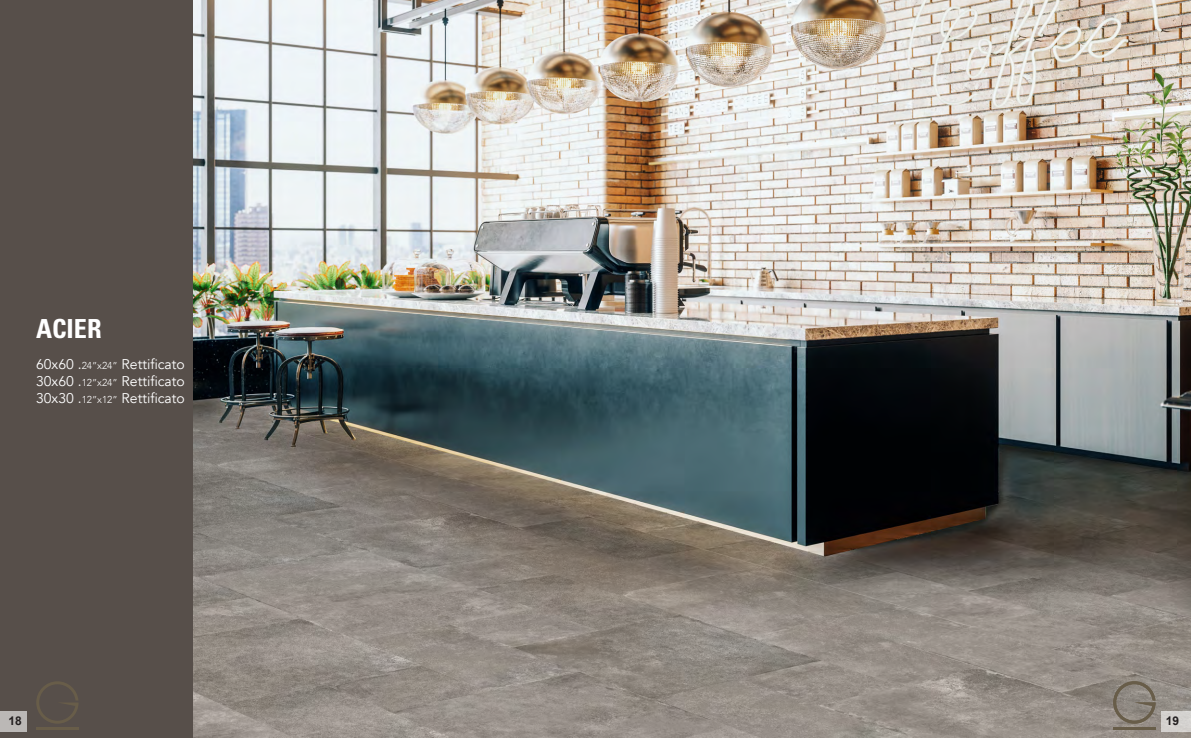
<style>
.page{position:relative;width:1191px;height:738px;background:#fff}
.page>*{position:absolute;margin:0;border:0;box-sizing:border-box;transform-origin:0 0}
.t1{font:700 condensed 26.2px "Univers";color:#fff}
.t2{font:14px "Avenir";color:#fff}
.t3{font:700 12px "Arial";color:#231f20}
.s1{font-weight:300;font-size:10px}
</style>
<div class="page">
<img style="left:193px;top:0;width:998px;height:737px">
<div style="left:0;top:0;width:193px;height:737px;background:#574f4a"></div>
<hr style="left:36px;top:726px;width:43px;height:3px;background:#685d49">
<svg style="left:36px;top:681px;width:42px;height:42px"></svg>
<hr style="left:1113px;top:726px;width:42px;height:3px;background:#685d49">
<svg style="left:1113px;top:680px;width:42px;height:43px;background:#877f75"></svg>
<div style="left:1160px;top:710px;width:31px;height:21px;background:#d4d1cf"></div>
<div style="left:0;top:710px;width:27px;height:21px;background:#bbb8b6"></div>
<p class="t1" style="left:36px;top:313px;width:67px">ACIER</p>
<p class="t2" style="left:36px;top:356px;width:150px">60x60 .<span class="s1">24”x24”</span> Rettificato</p>
<p class="t2" style="left:36px;top:373px;width:150px">30x60 .<span class="s1">12”x24”</span> Rettificato</p>
<p class="t2" style="left:36px;top:389px;width:150px">30x30 .<span class="s1">12”x12”</span> Rettificato</p>
<p class="t3" style="left:8px;top:712px;width:15px">18</p>
<p class="t3" style="left:1165px;top:712px;width:15px">19</p>
</div>
